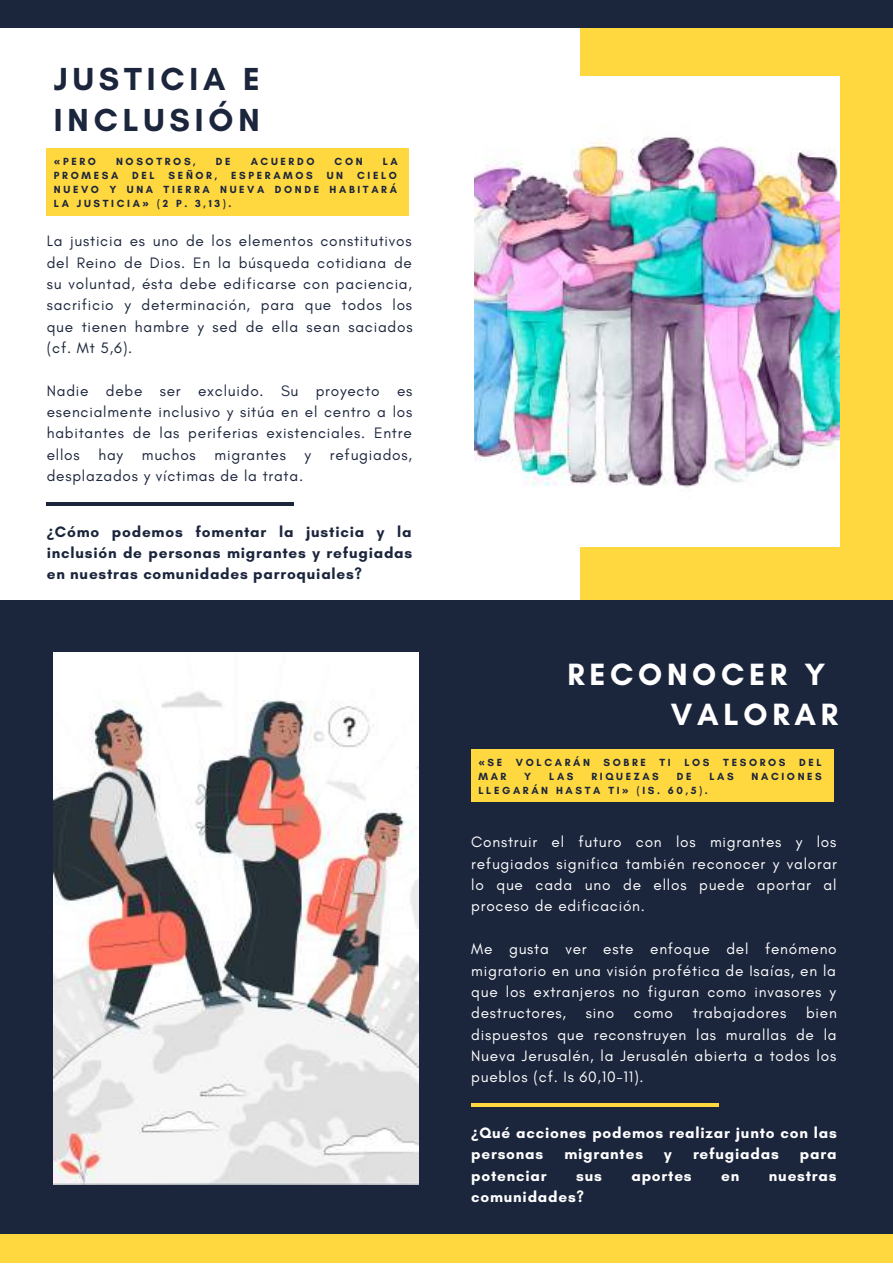
<style>
.page{position:relative;width:893px;height:1264px;background:#fff}
.page>*{position:absolute;margin:0;border:0;box-sizing:border-box;transform-origin:0 0}
.t1{font:700 32.4px/40.5px "Glacial Indifference";letter-spacing:.15em;color:#1b253c}
.t2{font:700 31.35px/39.3px "Glacial Indifference";letter-spacing:.15em;color:#fff}
.t3{font:15.45px/21.3px "Glacial Indifference";letter-spacing:.05em;color:#1b253c;text-align:justify}
.t4{font:15.45px/21.3px "Glacial Indifference";letter-spacing:.05em;color:#fff;text-align:justify}
.t5{font:700 15.45px/21.3px "Glacial Indifference";letter-spacing:.05em;color:#fff}
.t6{font:700 15.45px/21.3px "Glacial Indifference";letter-spacing:.05em;color:#1b253c;text-align:justify}
.t7{font:700 10.5px/14.1px "Glacial Indifference";letter-spacing:.25em;color:#1b253c;text-align:justify}
.s1{font-family:"Noto Sans"}
</style>
<div class="page">
<div style="left:580px;top:13px;width:312px;height:607px;background:#ffd840"></div>
<div style="left:0;top:600px;width:892px;height:634px;background:#1b253c"></div>
<div style="left:0;top:0;width:892px;height:27px;background:#1b253c"></div>
<div style="left:0;top:1234px;width:892px;height:28px;background:#ffd840"></div>
<img style="left:474px;top:76px;width:365px;height:470px">
<img style="left:54px;top:652px;width:364px;height:532px">
<div style="left:47px;top:148px;width:362px;height:67px;background:#ffd840"></div>
<hr style="left:47px;top:502px;width:247px;height:3px;background:#1b253c">
<div style="left:471px;top:749px;width:362px;height:53px;background:#ffd840"></div>
<hr style="left:471px;top:1103px;width:247px;height:3px;background:#ffd840">
<h1 class="t1" style="left:54px;top:59px;width:207px">JUSTICIA E<br>INCLUSIÓN</h1>
<p class="t7" style="left:54px;top:154px;width:44px"><span class="s1">«</span>PERO</p>
<p class="t7" style="left:116px;top:154px;width:81px">NOSOTROS,</p>
<p class="t7" style="left:216px;top:154px;width:16px">D E</p>
<p class="t7" style="left:251px;top:154px;width:65px">ACUERDO</p>
<p class="t7" style="left:334px;top:154px;width:30px">CON</p>
<p class="t7" style="left:382px;top:154px;width:17px">L A</p>
<p class="t7" style="left:54px;top:168px;width:66px">PROMESA</p>
<p class="t7" style="left:132px;top:168px;width:24px">DEL</p>
<p class="t7" style="left:169px;top:168px;width:50px">SEÑOR,</p>
<p class="t7" style="left:231px;top:168px;width:83px">ESPERAMOS</p>
<p class="t7" style="left:327px;top:168px;width:18px">U N</p>
<p class="t7" style="left:54px;top:168px;width:344px;text-indent:303px">CIELO NUEVO Y UNA TIERRA NUEVA DONDE HABITARÁ LA JUSTICIA<span class="s1">»</span> (2 P. 3,13).</p>
<p class="t3" style="left:47px;top:230px;width:367px">La justicia es uno de los elementos constitutivos del Reino de Dios. En la búsqueda cotidiana de su voluntad, ésta debe edificarse con paciencia, sacrificio y determinación, para que todos los que tienen hambre y sed de ella sean saciados (cf. Mt 5,6).</p>
<p class="t3" style="left:47px;top:379px;width:367px">Nadie debe ser excluido. Su proyecto es esencialmente inclusivo y sitúa en el centro a los habitantes de las periferias existenciales. Entre ellos hay muchos migrantes y refugiados, desplazados y víctimas de la trata.</p>
<p class="t6" style="left:47px;top:520px;width:367px"><span class="s1">¿</span>Cómo podemos fomentar la justicia y la inclusión de personas migrantes y refugiadas en nuestras comunidades parroquiales?</p>
<h2 class="t2" style="left:670px;top:654px;width:168px;text-indent:-103px">RECONOCER Y<br>VALORAR</h2>
<p class="t7" style="left:478px;top:755px;width:25px"><span class="s1">«</span>SE</p>
<p class="t7" style="left:516px;top:755px;width:76px">VOLCARÁN</p>
<p class="t7" style="left:603px;top:755px;width:44px">SOBRE</p>
<p class="t7" style="left:659px;top:755px;width:13px">T I</p>
<p class="t7" style="left:684px;top:755px;width:27px">LOS</p>
<p class="t7" style="left:723px;top:755px;width:64px">TESOROS</p>
<p class="t7" style="left:799px;top:755px;width:24px">DEL</p>
<p class="t7" style="left:478px;top:769px;width:29px">MAR</p>
<p class="t7" style="left:524px;top:769px;width:9px">Y</p>
<p class="t7" style="left:549px;top:769px;width:26px">LAS</p>
<p class="t7" style="left:591px;top:769px;width:69px">RIQUEZAS</p>
<p class="t7" style="left:676px;top:769px;width:16px">D E</p>
<p class="t7" style="left:709px;top:769px;width:26px">LAS</p>
<p class="t7" style="left:751px;top:769px;width:72px">NACIONES</p>
<p class="t7" style="left:478px;top:783px;width:231px">LLEGARÁN HASTA TI<span class="s1">»</span> (IS. 60,5).</p>
<p class="t4" style="left:471px;top:831px;width:367px">Construir el futuro con los migrantes y los refugiados significa también reconocer y valorar lo que cada uno de ellos puede aportar al proceso de edificación.</p>
<p class="t4" style="left:471px;top:938px;width:367px">Me gusta ver este enfoque del fenómeno migratorio en una visión profética de Isaías, en la que los extranjeros no figuran como invasores y destructores,</p>
<p class="t4" style="left:471px;top:1002px;width:367px;text-indent:335px">bien dispuestos que reconstruyen las murallas de la Nueva Jerusalén, la Jerusalén abierta a todos los pueblos (cf. Is 60,10-11).</p>
<p class="t5" style="left:471px;top:1121px;width:367px"><span class="s1">¿</span>Qué acciones podemos realizar junto con las personas</p>
<p class="t4" style="left:585px;top:1002px;width:30px">sino</p>
<p class="t4" style="left:634px;top:1002px;width:40px">como</p>
<p class="t4" style="left:692px;top:1002px;width:95px">trabajadores</p>
<p class="t5" style="left:564px;top:1143px;width:80px">migrantes</p>
<p class="t5" style="left:664px;top:1143px;width:9px">y</p>
<p class="t5" style="left:693px;top:1143px;width:87px">refugiadas</p>
<p class="t5" style="left:799px;top:1143px;width:38px">para</p>
<p class="t5" style="left:471px;top:1164px;width:77px">potenciar</p>
<p class="t5" style="left:576px;top:1164px;width:27px">sus</p>
<p class="t5" style="left:631px;top:1164px;width:62px">aportes</p>
<p class="t5" style="left:721px;top:1164px;width:20px">en</p>
<p class="t5" style="left:768px;top:1164px;width:69px">nuestras</p>
<p class="t5" style="left:471px;top:1185px;width:114px">comunidades?</p>
</div>
